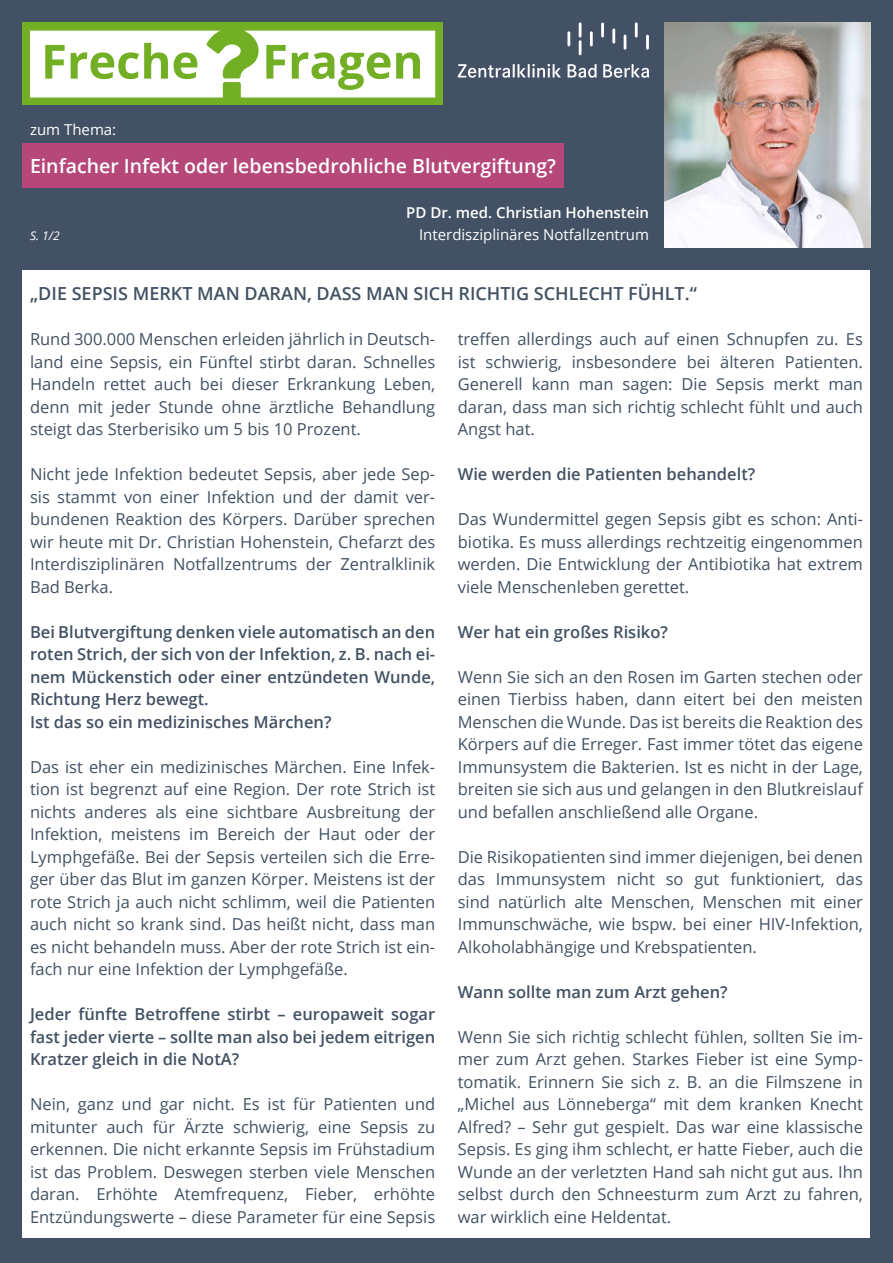
<style>
.page{position:relative;width:893px;height:1263px;background:#425163}
.page>*{position:absolute;margin:0;border:0;box-sizing:border-box;transform-origin:0 0}
.t1{font:600 19.5px "Open Sans";color:#fff}
.t2{font:600 18px "Open Sans";color:#425163}
.t3{font:16.5px/22.5px "Open Sans";color:#425163;text-align:justify}
.t4{font:600 16.5px/22.5px "Open Sans";color:#425163}
.t5{font:15px "Open Sans";color:#fff}
.t6{font:600 15px "Open Sans";color:#fff}
.t7{font:italic 12px "Open Sans";color:#fff}
</style>
<div class="page">
<hr style="left:567px;top:31px;width:3px;height:15px;background:#fff">
<svg style="left:579px;top:22px;width:2px;height:33px"></svg>
<hr style="left:590px;top:31px;width:3px;height:15px;background:#fff">
<hr style="left:601px;top:22px;width:3px;height:15px;background:#fff">
<hr style="left:612px;top:29px;width:3px;height:15px;background:#fff">
<svg style="left:624px;top:35px;width:2px;height:15px"></svg>
<hr style="left:635px;top:22px;width:3px;height:15px;background:#fff">
<hr style="left:646px;top:35px;width:3px;height:15px;background:#fff">
<svg style="left:458px;top:64px;width:103px;height:14px"></svg>
<svg style="left:568px;top:64px;width:81px;height:14px"></svg>
<div style="left:23px;top:22px;width:420px;height:83px;background:#72af24"></div>
<svg style="left:30px;top:31px;width:405px;height:67px"></svg>
<div style="left:23px;top:143px;width:541px;height:44px;background:#b54878"></div>
<img style="left:664px;top:23px;width:206px;height:225px">
<div style="left:22px;top:270px;width:848px;height:968px;background:#fff"></div>
<p class="t5" style="left:30px;top:119px;width:88px">zum Thema:</p>
<p class="t1" style="left:30px;top:152px;width:528px">Einfacher Infekt oder lebensbedrohliche Blutvergiftung?</p>
<p class="t6" style="left:406px;top:202px;width:244px">PD Dr. med. Christian Hohenstein</p>
<p class="t7" style="left:30px;top:227px;width:31px">S. 1/2</p>
<p class="t5" style="left:419px;top:224px;width:232px">Interdisziplinäres Notfallzentrum</p>
<p class="t2" style="left:30px;top:281px;width:668px">„DIE SEPSIS MERKT MAN DARAN, DASS MAN SICH RICHTIG SCHLECHT FÜHLT.“</p>
<p class="t3" style="left:30px;top:327px;width:407px">Rund 300.000 Menschen erleiden jährlich in Deutsch&shy;land eine Sepsis, ein Fünftel stirbt daran. Schnelles Handeln rettet auch bei dieser Erkrankung Leben, denn mit jeder Stunde ohne ärztliche Behandlung steigt das Sterberisiko um 5 bis 10 Prozent.</p>
<p class="t3" style="left:30px;top:462px;width:407px">Nicht jede Infektion bedeutet Sepsis, aber jede Sep&shy;sis stammt von einer Infektion und der damit ver&shy;bundenen Reaktion des Körpers. Darüber sprechen wir heute mit Dr. Christian Hohenstein, Chefarzt des Interdisziplinären Notfallzentrums der Zentralklinik Bad Berka.</p>
<p class="t4" style="left:30px;top:620px;width:407px">Bei Blutvergiftung denken viele automatisch an den roten Strich, der sich von der Infektion, z. B. nach ei&shy;nem Mückenstich oder einer entzündeten Wunde, Richtung Herz bewegt.<br>Ist das so ein medizinisches Märchen?</p>
<p class="t3" style="left:30px;top:755px;width:407px">Das ist eher ein medizinisches Märchen. Eine Infek&shy;tion ist begrenzt auf eine Region. Der rote Strich ist nichts anderes als eine sichtbare Ausbreitung der Infektion, meistens im Bereich der Haut oder der Lymphgefäße. Bei der Sepsis verteilen sich die Erre&shy;ger über das Blut im ganzen Körper. Meistens ist der rote Strich ja auch nicht schlimm, weil die Patienten auch nicht so krank sind. Das heißt nicht, dass man es nicht behandeln muss. Aber der rote Strich ist ein&shy;fach nur eine Infektion der Lymphgefäße.</p>
<p class="t4" style="left:30px;top:1003px;width:407px;text-align:justify">Jeder fünfte Betroffene stirbt – europaweit sogar fast jeder vierte – sollte man also bei jedem eitrigen Kratzer gleich in die NotA?</p>
<p class="t3" style="left:30px;top:1092px;width:407px">Nein, ganz und gar nicht. Es ist für Patienten und mitunter auch für Ärzte schwierig, eine Sepsis zu erkennen. Die nicht erkannte Sepsis im Frühstadium ist das Problem. Deswegen sterben viele Menschen daran. Erhöhte Atemfrequenz, Fieber, erhöhte Entzündungswerte – diese Parameter für eine Sepsis</p>
<p class="t3" style="left:458px;top:327px;width:407px">treffen allerdings auch auf einen Schnupfen zu. Es ist schwierig, insbesondere bei älteren Patienten.<br>Generell kann man sagen: Die Sepsis merkt man daran, dass man sich richtig schlecht fühlt und auch Angst hat.</p>
<p class="t4" style="left:458px;top:463px;width:299px">Wie werden die Patienten behandelt?</p>
<p class="t3" style="left:458px;top:508px;width:407px">Das Wundermittel gegen Sepsis gibt es schon: Anti&shy;biotika. Es muss allerdings rechtzeitig eingenommen werden. Die Entwicklung der Antibiotika hat extrem viele Menschenleben gerettet.</p>
<p class="t4" style="left:458px;top:620px;width:212px">Wer hat ein großes Risiko?</p>
<p class="t3" style="left:458px;top:665px;width:407px">Wenn Sie sich an den Rosen im Garten stechen oder einen Tierbiss haben, dann eitert bei den meisten Menschen die Wunde. Das ist bereits die Reaktion des Körpers auf die Erreger. Fast immer tötet das eigene Immunsystem die Bakterien. Ist es nicht in der Lage, breiten sie sich aus und gelangen in den Blutkreislauf und befallen anschließend alle Organe.</p>
<p class="t3" style="left:458px;top:845px;width:407px">Die Risikopatienten sind immer diejenigen, bei denen das Immunsystem nicht so gut funktioniert, das sind natürlich alte Menschen, Menschen mit einer Immunschwäche, wie bspw. bei einer HIV-Infektion, Alkoholabhängige und Krebspatienten.</p>
<p class="t4" style="left:458px;top:980px;width:271px">Wann sollte man zum Arzt gehen?</p>
<p class="t3" style="left:458px;top:1025px;width:407px">Wenn Sie sich richtig schlecht fühlen, sollten Sie im&shy;mer zum Arzt gehen. Starkes Fieber ist eine Symp&shy;tomatik. Erinnern Sie sich z. B. an die Filmszene in „Michel aus Lönneberga“ mit dem kranken Knecht Alfred? – Sehr gut gespielt. Das war eine klassische Sepsis. Es ging ihm schlecht, er hatte Fieber, auch die Wunde an der verletzten Hand sah nicht gut aus. Ihn selbst durch den Schneesturm zum Arzt zu fahren, war wirklich eine Heldentat.</p>
</div>
